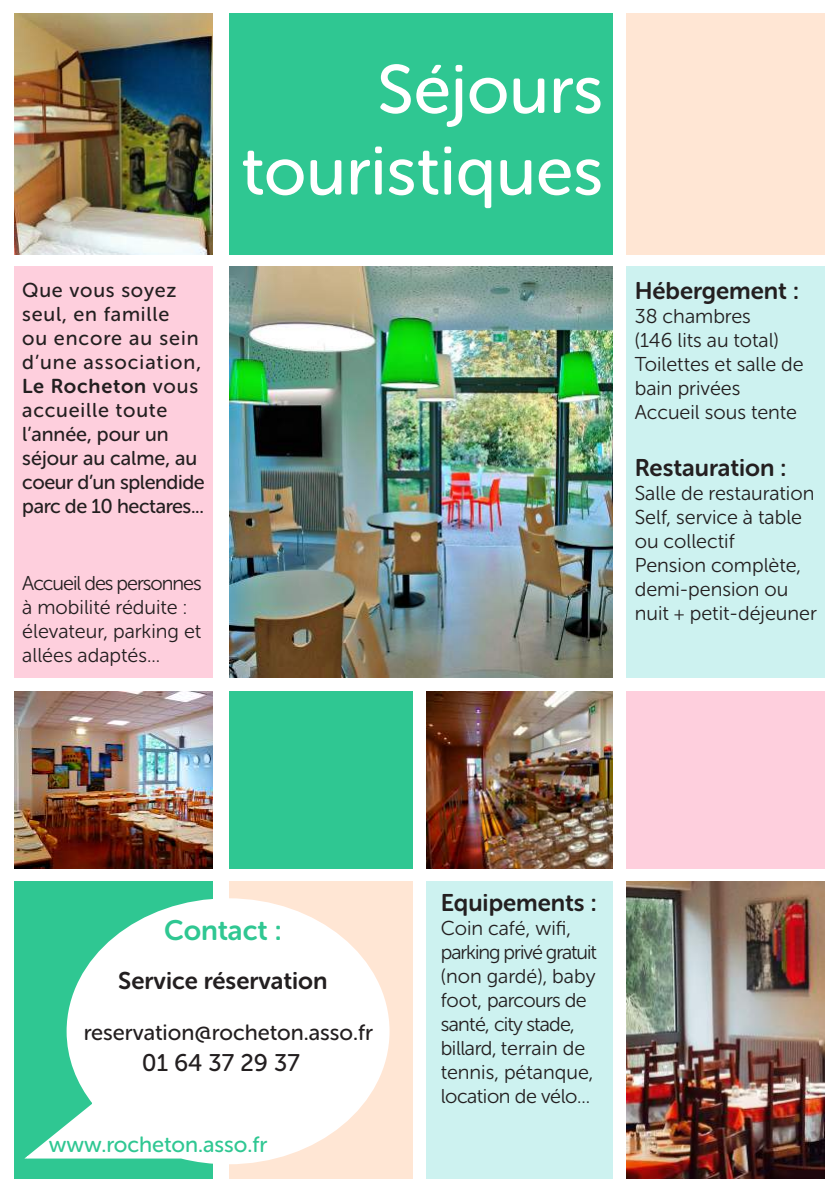
<style>
.page{position:relative;width:840px;height:1191px;background:#fff}
.page>*{position:absolute;margin:0;border:0;box-sizing:border-box;transform-origin:0 0}
.t1{font:68px/81.6px "Museo Sans Rounded 500";color:#fff;text-align:right}
.t2{font:28px "Museo Sans Rounded 700";color:#2fc792}
.t3{font:24px "Museo Sans Rounded 700";color:#231f20}
.t4{font:24px "Museo Sans Rounded 500";color:#231f20}
.t5{font:22px "Museo Sans Rounded 500";color:#231f20}
.t6{font:22px "Museo Sans Rounded 500";color:#2fc792}
.t7{font:20px/24px "Museo Sans Rounded 300";color:#231f20}
.t8{font:20px/24px "Museo Sans Rounded 300";letter-spacing:-.02em;color:#231f20}
.t9{font:20px/24px "Museo Sans Rounded 500";color:#231f20}
.t10{font:20px/24px "Museo Sans Rounded 500";letter-spacing:.035em;color:#231f20}
.t11{font:20px "Museo Sans Rounded 700";letter-spacing:.04em;color:#231f20}
.s1{font-family:"Museo Sans Rounded 500"}
.s2{font-size:18px}
</style>
<div class="page">
<div style="left:14px;top:266px;width:199px;height:412px;background:#fecfdd"></div>
<div style="left:426px;top:881px;width:186px;height:297px;background:#cdf2f0"></div>
<div style="left:229px;top:13px;width:383px;height:242px;background:#2fc792"></div>
<img style="left:14px;top:13px;width:199px;height:242px">
<img style="left:14px;top:691px;width:199px;height:177px">
<img style="left:626px;top:881px;width:197px;height:297px">
<div style="left:14px;top:881px;width:199px;height:297px;background:#2fc792"></div>
<div style="left:229px;top:881px;width:183px;height:297px;background:#ffe6d4"></div>
<div style="left:229px;top:691px;width:183px;height:177px;background:#2fc792"></div>
<div style="left:626px;top:691px;width:197px;height:177px;background:#fecfdd"></div>
<div style="left:626px;top:266px;width:197px;height:412px;background:#cdf2f0"></div>
<div style="left:626px;top:13px;width:197px;height:242px;background:#ffe6d4"></div>
<img style="left:426px;top:691px;width:186px;height:177px">
<svg style="left:24px;top:898px;width:366px;height:267px"></svg>
<img style="left:229px;top:266px;width:383px;height:412px">
<p class="t10" style="left:22px;top:278px;width:180px">Que vous soyez seul, en famille<br>ou encore au sein d’une association,</p>
<p class="t11" style="left:22px;top:374px;width:177px">Le Rocheton <span class="s1">vous</span></p>
<p class="t9" style="left:22px;top:398px;width:184px">accueille toute l’année, pour un séjour au calme, au coeur d’un splendide parc de 10 hectares...</p>
<p class="t7" style="left:22px;top:571px;width:181px">Accueil des personnes à mobilité réduite : élevateur, parking et allées adaptés...</p>
<h1 class="t1" style="left:241px;top:49px;width:363px">Séjours touristiques</h1>
<p class="t3" style="left:634px;top:277px;width:165px">Hébergement :</p>
<p class="t7" style="left:634px;top:304px;width:170px">38 chambres<br>(146 lits au total)<br>Toilettes et salle de bain privées<br>Accueil sous tente</p>
<p class="t3" style="left:634px;top:455px;width:153px">Restauration :</p>
<p class="t7" style="left:634px;top:482px;width:183px">Salle de restauration<br>Self, service à table ou collectif<br>Pension complète, demi-pension ou nuit <span class="s2">+</span> petit-déjeuner</p>
<h2 class="t2" style="left:164px;top:914px;width:119px">Contact :</h2>
<p class="t3" style="left:118px;top:967px;width:211px">Service réservation</p>
<p class="t5" style="left:84px;top:1020px;width:290px">reservation@rocheton.asso.fr</p>
<p class="t4" style="left:142px;top:1050px;width:159px">01 64 37 29 37</p>
<p class="t6" style="left:49px;top:1132px;width:220px">www.rocheton.asso.fr</p>
<p class="t3" style="left:440px;top:889px;width:157px">Equipements :</p>
<p class="t8" style="left:440px;top:916px;width:158px">Coin café, wifi, parking privé gratuit (non gardé), baby foot, parcours de santé, city stade, billard, terrain de tennis, pétanque, location de vélo...</p>
</div>
